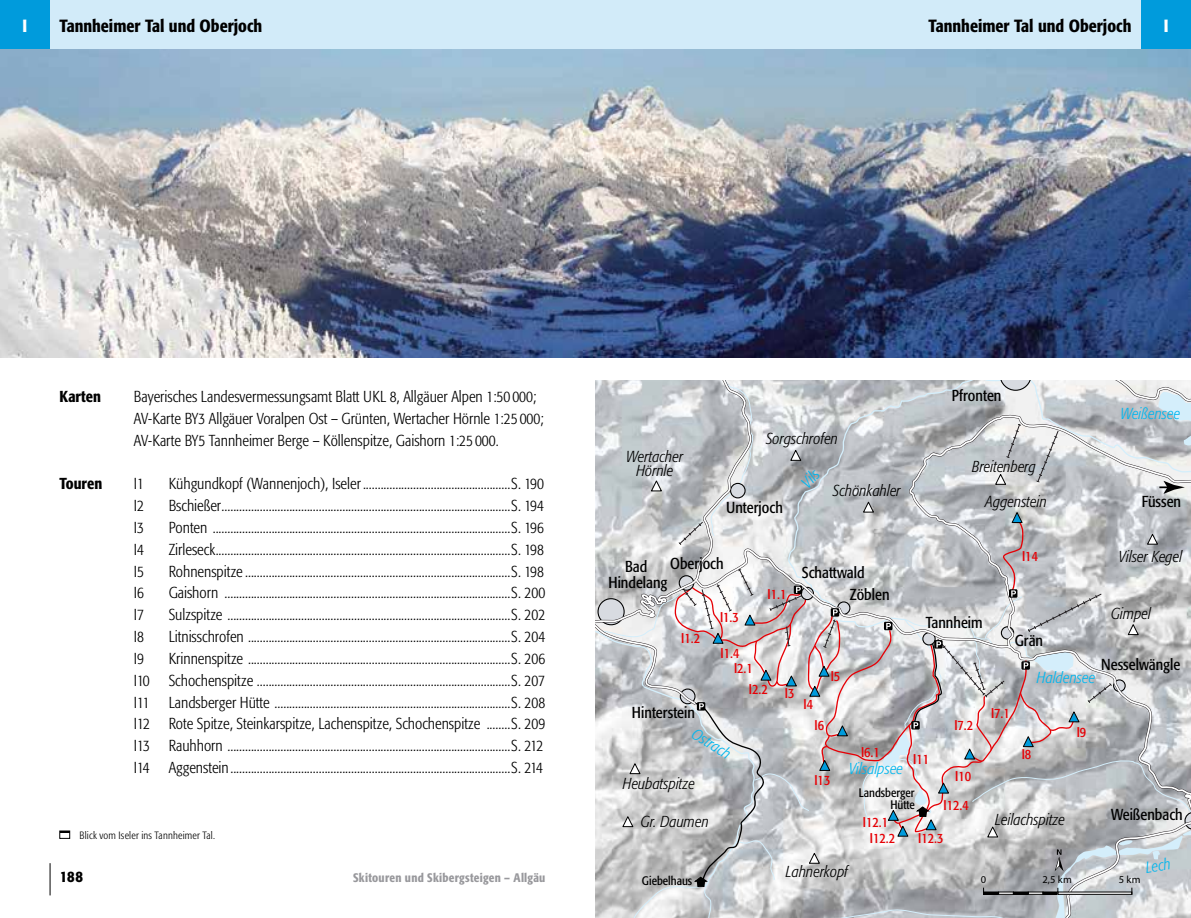
<style>
.page{position:relative;width:1191px;height:918px;background:#fff}
.page>*{position:absolute;margin:0;border:0;box-sizing:border-box;transform-origin:0 0}
.t1{font:500 17.5px "Formata Condensed BQ";color:#000}
.t2{font:500 17.5px "Formata Condensed BQ";color:#fff}
.t3{font:300 15.75px/21.9px "Formata Condensed BQ";color:#000}
.t4{font:italic 300 15.75px/14px "Formata Condensed BQ";color:#000;text-align:center}
.t5{font:15.75px/21.3px "Formata Condensed BQ";color:#000}
.t6{font:italic 300 15.75px "Formata Condensed BQ";color:#00b6ee}
.t7{font:500 15.75px "Formata Condensed BQ";color:#000}
.t8{font:14px/15.6px "Formata Condensed BQ";color:#e60005}
.t9{font:500 12.25px "Formata Condensed BQ";letter-spacing:.02em;color:#98989c}
.t10{font:12.25px/12.2px "Formata Condensed BQ";color:#000;text-align:right}
.t11{font:300 10.5px "Formata Condensed BQ";letter-spacing:.02em;color:#000}
.t12{font:10.5px "Forma Con BQ Reg";color:#000}
</style>
<div class="page">
<hr style="left:50px;top:863px;width:1px;height:32px;background:#000">
<div style="left:595px;top:0;width:596px;height:50px;background:#d2ebf9"></div>
<div style="left:0;top:0;width:595px;height:50px;background:#d2ebf9"></div>
<div style="left:1141px;top:0;width:50px;height:50px;background:#009bdc"></div>
<div style="left:0;top:0;width:50px;height:50px;background:#009bdc"></div>
<svg style="left:595px;top:380px;width:596px;height:538px;background:#c4c6c8"></svg>
<img style="left:0;top:50px;width:1191px;height:307px">
<svg style="left:59px;top:830px;width:11px;height:9px"></svg>
<p class="t2" style="left:22px;top:15px;width:6px">I</p>
<p class="t1" style="left:60px;top:15px;width:204px">Tannheimer Tal und Oberjoch</p>
<p class="t1" style="left:928px;top:15px;width:204px">Tannheimer Tal und Oberjoch</p>
<p class="t2" style="left:1163px;top:15px;width:6px">I</p>
<p class="t7" style="left:60px;top:387px;width:43px">Karten</p>
<p class="t3" style="left:134px;top:386px;width:411px">Bayerisches Landesvermessungsamt Blatt UKL 8, Allgäuer Alpen 1:50 000;<br>AV-Karte BY3 Allgäuer Voralpen Ost – Grünten, Wertacher Hörnle 1:25 000;<br>AV-Karte BY5 Tannheimer Berge – Köllenspitze, Gaishorn 1:25 000.</p>
<p class="t7" style="left:60px;top:474px;width:44px">Touren</p>
<p class="t3" style="left:134px;top:473px;width:12px">I1</p>
<p class="t3" style="left:169px;top:473px;width:377px">Kühgundkopf (Wannenjoch), Iseler..................................................S. 190</p>
<p class="t3" style="left:134px;top:495px;width:12px">I2</p>
<p class="t3" style="left:169px;top:495px;width:377px">Bschießer..................................................................................................S. 194</p>
<p class="t3" style="left:134px;top:517px;width:12px">I3</p>
<p class="t3" style="left:169px;top:517px;width:377px">Ponten .....................................................................................................S. 196</p>
<p class="t3" style="left:134px;top:538px;width:12px">I4</p>
<p class="t3" style="left:169px;top:538px;width:377px">Zirleseck....................................................................................................S. 198</p>
<p class="t3" style="left:134px;top:560px;width:12px">I5</p>
<p class="t3" style="left:169px;top:560px;width:377px">Rohnenspitze ..........................................................................................S. 198</p>
<p class="t3" style="left:134px;top:582px;width:12px">I6</p>
<p class="t3" style="left:169px;top:582px;width:378px">Gaishorn .................................................................................................S. 200</p>
<p class="t3" style="left:134px;top:604px;width:12px">I7</p>
<p class="t3" style="left:169px;top:604px;width:378px">Sulzspitze ................................................................................................S. 202</p>
<p class="t3" style="left:134px;top:626px;width:12px">I8</p>
<p class="t3" style="left:169px;top:626px;width:378px">Litnisschrofen .........................................................................................S. 204</p>
<p class="t3" style="left:134px;top:648px;width:12px">I9</p>
<p class="t3" style="left:134px;top:648px;width:413px;text-indent:35px">Krinnenspitze .........................................................................................S. 206<br>I10 Schochenspitze ......................................................................................S. 207<br>I11 Landsberger Hütte ................................................................................S. 208<br>I12 Rote Spitze, Steinkarspitze, Lachenspitze, Schochenspitze ........S. 209<br>I13 Rauhhorn ................................................................................................S. 212<br>I14 Aggenstein...............................................................................................S. 214</p>
<p class="t11" style="left:79px;top:829px;width:137px">Blick vom Iseler ins Tannheimer Tal.</p>
<p class="t4" style="left:626px;top:450px;width:58px">Wertacher<br>Hörnle</p>
<p class="t4" style="left:766px;top:432px;width:74px">Sorgschrofen</p>
<p class="t4" style="left:833px;top:483px;width:69px">Schönkahler</p>
<p class="t6" style="left:798px;top:479px;width:20px;rotate:-48deg">Vils</p>
<p class="t5" style="left:726px;top:496px;width:58px">Unterjoch</p>
<p class="t5" style="left:670px;top:553px;width:55px">Oberjoch</p>
<p class="t5" style="left:608px;top:559px;width:61px;line-height:15.8px;text-align:center">Bad<br>Hindelang</p>
<p class="t8" style="left:720px;top:610px;width:20px">I1.3</p>
<p class="t8" style="left:767px;top:586px;width:20px">I1.1</p>
<p class="t5" style="left:850px;top:562px;width:41px;text-indent:-48px">Schattwald<br>Zöblen</p>
<p class="t5" style="left:952px;top:385px;width:51px">Pfronten</p>
<p class="t4" style="left:972px;top:460px;width:65px">Breitenberg</p>
<p class="t4" style="left:985px;top:495px;width:63px">Aggenstein</p>
<p class="t5" style="left:925px;top:612px;width:58px">Tannheim</p>
<p class="t8" style="left:1022px;top:548px;width:18px">I14</p>
<p class="t6" style="left:1120px;top:404px;width:61px">Weißensee</p>
<p class="t5" style="left:1141px;top:491px;width:41px">Füssen</p>
<p class="t4" style="left:1118px;top:550px;width:65px">Vilser Kegel</p>
<p class="t4" style="left:1111px;top:607px;width:42px">Gimpel</p>
<p class="t8" style="left:681px;top:630px;width:20px">I1.2</p>
<p class="t5" style="left:632px;top:702px;width:64px">Hinterstein</p>
<p class="t8" style="left:734px;top:645px;width:20px;text-indent:-13px">I1.4<br>I2.1</p>
<p class="t8" style="left:749px;top:681px;width:47px">I2.2 I3</p>
<p class="t6" style="left:698px;top:725px;width:44px;rotate:32deg">Ostrach</p>
<p class="t4" style="left:623px;top:776px;width:74px">Heubatspitze</p>
<p class="t4" style="left:641px;top:815px;width:69px">Gr. Daumen</p>
<p class="t8" style="left:803px;top:696px;width:11px">I4</p>
<p class="t8" style="left:830px;top:668px;width:11px">I5</p>
<p class="t8" style="left:814px;top:717px;width:11px">I6</p>
<p class="t8" style="left:814px;top:772px;width:18px">I13</p>
<p class="t8" style="left:861px;top:744px;width:20px">I6.1</p>
<p class="t6" style="left:849px;top:760px;width:56px">Vilsalpsee</p>
<p class="t8" style="left:913px;top:751px;width:18px">I11</p>
<p class="t10" style="left:858px;top:786px;width:58px">Landsberger<br>Hütte</p>
<p class="t8" style="left:863px;top:814px;width:27px">I12.1</p>
<p class="t8" style="left:954px;top:717px;width:20px">I7.2</p>
<p class="t8" style="left:955px;top:768px;width:18px">I10</p>
<p class="t8" style="left:943px;top:797px;width:27px">I12.4</p>
<p class="t5" style="left:1014px;top:630px;width:30px">Grän</p>
<p class="t8" style="left:991px;top:705px;width:20px">I7.1</p>
<p class="t5" style="left:1101px;top:654px;width:81px">Nesselwängle</p>
<p class="t6" style="left:1037px;top:669px;width:60px">Haldensee</p>
<p class="t8" style="left:1021px;top:746px;width:11px">I8</p>
<p class="t8" style="left:1076px;top:724px;width:11px">I9</p>
<p class="t4" style="left:995px;top:812px;width:71px">Leilachspitze</p>
<p class="t5" style="left:1111px;top:804px;width:73px">Weißenbach</p>
<p class="t8" style="left:870px;top:831px;width:27px">I12.2</p>
<p class="t8" style="left:918px;top:830px;width:27px">I12.3</p>
<p class="t6" style="left:1144px;top:859px;width:27px;rotate:-10deg">Lech</p>
<p class="t4" style="left:786px;top:865px;width:64px">Lahnerkopf</p>
<p class="t7" style="left:60px;top:867px;width:25px">188</p>
<p class="t9" style="left:353px;top:870px;width:194px">Skitouren und Skibergsteigen – Allgäu</p>
<p class="t7" style="left:1106px;top:867px;width:25px">189</p>
<p class="t10" style="left:642px;top:874px;width:52px">Giebelhaus</p>
<p class="t12" style="left:980px;top:873px;width:7px">0</p>
<p class="t12" style="left:1042px;top:873px;width:31px">2,5 km</p>
<p class="t12" style="left:1118px;top:873px;width:23px">5 km</p>
</div>
